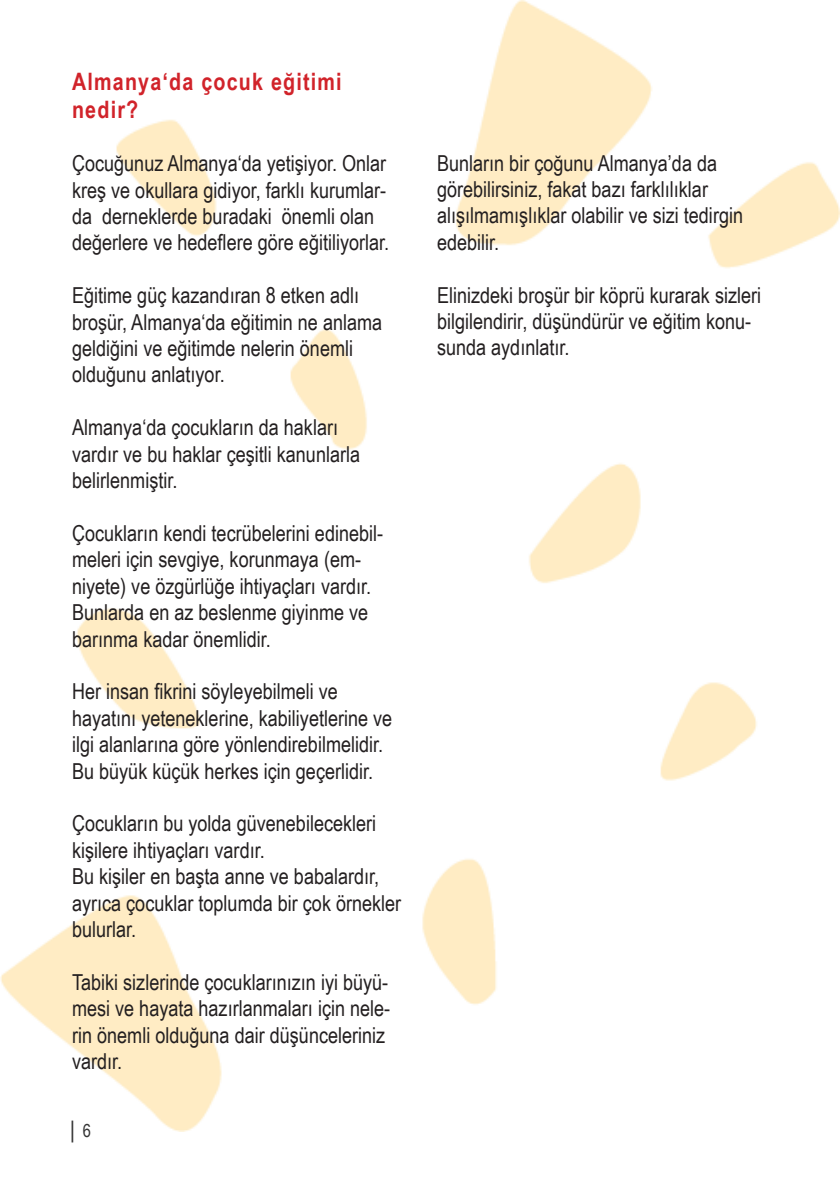
<style>
.page{position:relative;width:840px;height:1191px;background:#fff}
.page>*{position:absolute;margin:0;border:0;box-sizing:border-box;transform-origin:0 0}
.t1{font:700 24px/28.8px "Arial Narrow";letter-spacing:.05em;color:#d1232a}
.t2{font:22px/26.4px "Arial Narrow";color:#231f20}
.t3{font:18px "Arial Narrow";color:#333}
</style>
<div class="page">
<img style="left:0;top:0;width:839px;height:1131px">
<p class="t1" style="left:72px;top:65px;width:271px">Almanya‘da çocuk eğitimi nedir?</p>
<p class="t2" style="left:72px;top:149px;width:318px">Çocuğunuz Almanya‘da yetişiyor. Onlar kreş ve okullara gidiyor, farklı kurumlar&shy;da derneklerde buradaki önemli olan değerlere ve hedeflere göre eğitiliyorlar.</p>
<p class="t2" style="left:72px;top:281px;width:311px">Eğitime güç kazandıran 8 etken adlı broşür, Almanya‘da eğitimin ne anlama geldiğini ve eğitimde nelerin önemli olduğunu anlatıyor.</p>
<p class="t2" style="left:72px;top:413px;width:289px">Almanya‘da çocukların da hakları vardır ve bu haklar çeşitli kanunlarla belirlenmiştir.</p>
<p class="t2" style="left:72px;top:519px;width:312px">Çocukların kendi tecrübelerini edinebil&shy;meleri için sevgiye, korunmaya (em&shy;niyete) ve özgürlüğe ihtiyaçları vardır.<br>Bunlarda en az beslenme giyinme ve barınma kadar önemlidir.</p>
<p class="t2" style="left:72px;top:677px;width:321px">Her insan fikrini söyleyebilmeli ve hayatını yeteneklerine, kabiliyetlerine ve ilgi alanlarına göre yönlendirebilmelidir.<br>Bu büyük küçük herkes için geçerlidir.</p>
<p class="t2" style="left:72px;top:809px;width:330px">Çocukların bu yolda güvenebilecekleri kişilere ihtiyaçları vardır.<br>Bu kişiler en başta anne ve babalardır, ayrıca çocuklar toplumda bir çok örnekler bulurlar.</p>
<p class="t2" style="left:72px;top:968px;width:319px">Tabiki sizlerinde çocuklarınızın iyi büyü&shy;mesi ve hayata hazırlanmaları için nele&shy;rin önemli olduğuna dair düşünceleriniz vardır.</p>
<p class="t3" style="left:68px;top:1117px;width:25px">│ 6</p>
<p class="t2" style="left:437px;top:149px;width:307px">Bunların bir çoğunu Almanya’da da görebilirsiniz, fakat bazı farklılıklar alışılmamışlıklar olabilir ve sizi tedirgin edebilir.</p>
<p class="t2" style="left:437px;top:281px;width:325px">Elinizdeki broşür bir köprü kurarak sizleri bilgilendirir, düşündürür ve eğitim konu&shy;sunda aydınlatır.</p>
</div>
